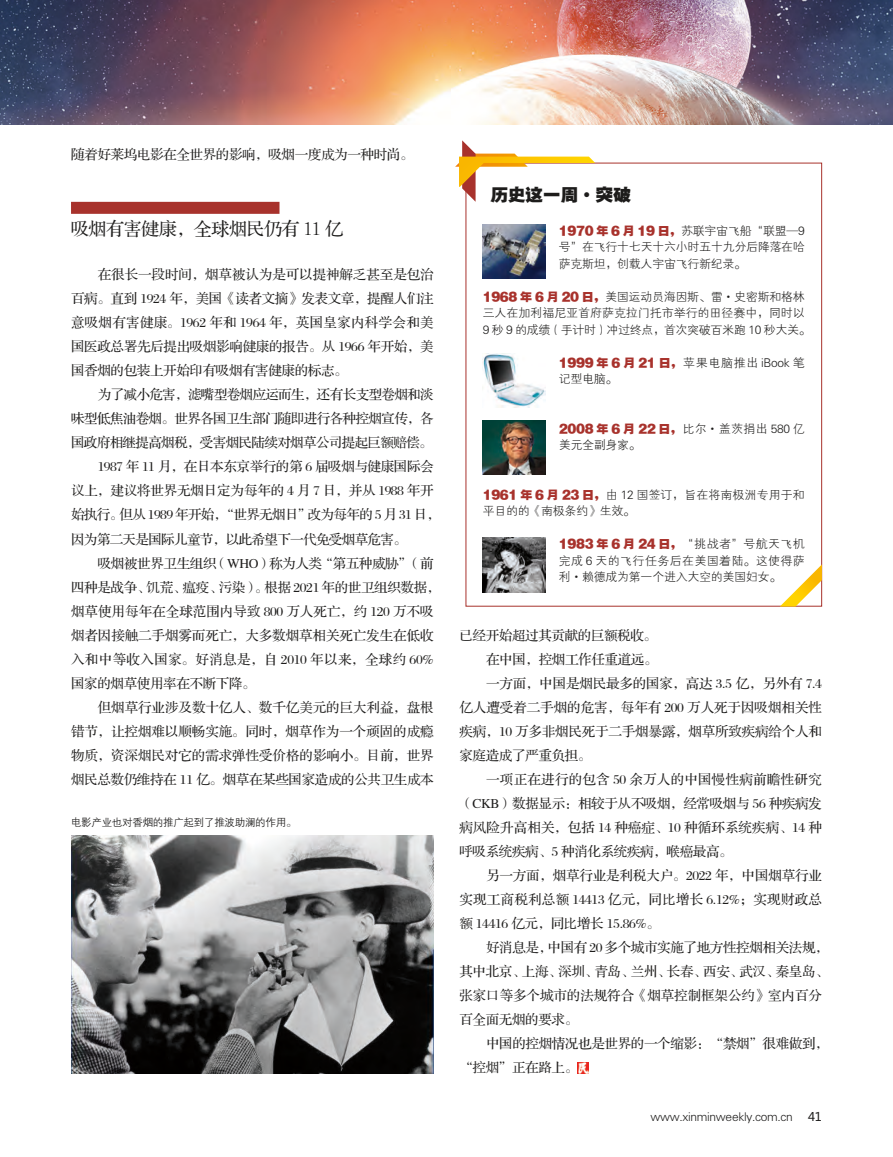
<style>
.page{position:relative;width:893px;height:1157px;background:#fff}
.page>*{position:absolute;margin:0;border:0;box-sizing:border-box;transform-origin:0 0}
.t1{font:18px "FZS3 K GBK1 0";letter-spacing:-.025em;color:#1d1c1b}
.t2{font:18px "FZYDTHJW GB1 0";letter-spacing:-.025em;color:#1d1c1b}
.t3{font:13.5px "FZS3 JW GB1 0";letter-spacing:-.025em;color:#1d1c1b}
.t4{font:13.5px "FZS3 JW GB1 0";letter-spacing:-.005em;color:#1d1c1b}
.t5{font:13.5px "FZS3 JW GB1 0";letter-spacing:-.045em;color:#1d1c1b}
.t6{font:13.5px "FZS3 JW GB1 0";letter-spacing:.02em;color:#1d1c1b}
.t7{font:13.5px "FZS3 JW GB1 0";letter-spacing:.005em;color:#1d1c1b}
.t8{font:13.5px "FZS3 JW GB1 0";letter-spacing:.03em;color:#1d1c1b}
.t9{font:13.5px "FZS3 JW GB1 0";letter-spacing:.01em;color:#1d1c1b}
.t10{font:13.5px "FZS3 JW GB1 0";color:#1d1c1b}
.t11{font:12px/16.5px "FZXH1 JW GB1 0";letter-spacing:-.025em;color:#1d1c1b}
.t12{font:12px/16.5px "FZXH1 JW GB1 0";letter-spacing:.005em;color:#1d1c1b}
.t13{font:12px "Microsoft Ya Hei";color:#1d1c1b}
.t14{font:10.5px "FZZDXJW GB1 0";letter-spacing:-.025em;color:#1d1c1b}
.s1{font-family:"FZYDTHJW GB1 0";color:#a8322c}
</style>
<div class="page">
<img style="left:0;top:0;width:893px;height:124px">
<div style="left:71px;top:202px;width:208px;height:12px;background:#a8322c"></div>
<svg style="left:455px;top:140px;width:140px;height:62px"></svg>
<svg style="left:578px;top:1062px;width:11px;height:11px"></svg>
<svg style="left:780px;top:564px;width:42px;height:42px"></svg>
<img style="left:483px;top:353px;width:63px;height:54px">
<img style="left:483px;top:420px;width:63px;height:54px">
<img style="left:483px;top:537px;width:63px;height:55px">
<img style="left:483px;top:224px;width:63px;height:55px">
<img style="left:71px;top:835px;width:363px;height:238px">
<p class="t3" style="left:71px;top:148px;width:344px">随着好莱坞电影在全世界的影响，吸烟一度成为一种时尚。</p>
<p class="t1" style="left:71px;top:220px;width:274px">吸烟有害健康，全球烟民仍有 11 亿</p>
<p class="t4" style="left:98px;top:268px;width:337px">在很长一段时间，烟草被认为是可以提神解乏甚至是包治</p>
<p class="t3" style="left:71px;top:292px;width:364px">百病。直到 1924 年，美国《读者文摘》发表文章，提醒人们注</p>
<p class="t6" style="left:71px;top:316px;width:364px">意吸烟有害健康。1962 年和 1964 年，英国皇家内科学会和美</p>
<p class="t3" style="left:71px;top:340px;width:364px">国医政总署先后提出吸烟影响健康的报告。从 1966 年开始，美</p>
<p class="t3" style="left:71px;top:364px;width:278px">国香烟的包装上开始印有吸烟有害健康的标志。</p>
<p class="t5" style="left:98px;top:388px;width:337px">为了减小危害，滤嘴型卷烟应运而生，还有长支型卷烟和淡</p>
<p class="t3" style="left:71px;top:412px;width:364px">味型低焦油卷烟。世界各国卫生部门随即进行各种控烟宣传，各</p>
<p class="t5" style="left:71px;top:436px;width:363px">国政府相继提高烟税，受害烟民陆续对烟草公司提起巨额赔偿。</p>
<p class="t3" style="left:98px;top:460px;width:337px">1987 年 11 月，在日本东京举行的第 6 届吸烟与健康国际会</p>
<p class="t3" style="left:71px;top:484px;width:364px">议上，建议将世界无烟日定为每年的 4 月 7 日，并从 1988 年开</p>
<p class="t5" style="left:71px;top:508px;width:371px">始执行。但从 1989 年开始，“世界无烟日”改为每年的 5 月 31 日，</p>
<p class="t5" style="left:71px;top:532px;width:337px">因为第二天是国际儿童节，以此希望下一代免受烟草危害。</p>
<p class="t3" style="left:98px;top:556px;width:337px">吸烟被世界卫生组织（WHO）称为人类“第五种威胁”（前</p>
<p class="t3" style="left:71px;top:580px;width:371px">四种是战争、饥荒、瘟疫、污染）。根据 2021 年的世卫组织数据，</p>
<p class="t7" style="left:71px;top:604px;width:364px">烟草使用每年在全球范围内导致 800 万人死亡，约 120 万不吸</p>
<p class="t4" style="left:71px;top:628px;width:364px">烟者因接触二手烟雾而死亡，大多数烟草相关死亡发生在低收</p>
<p class="t8" style="left:71px;top:652px;width:364px">入和中等收入国家。好消息是，自 2010 年以来，全球约 60%</p>
<p class="t3" style="left:71px;top:676px;width:186px">国家的烟草使用率在不断下降。</p>
<p class="t4" style="left:98px;top:700px;width:337px">但烟草行业涉及数十亿人、数千亿美元的巨大利益，盘根</p>
<p class="t4" style="left:71px;top:724px;width:364px">错节，让控烟难以顺畅实施。同时，烟草作为一个顽固的成瘾</p>
<p class="t4" style="left:71px;top:748px;width:364px">物质，资深烟民对它的需求弹性受价格的影响小。目前，世界</p>
<p class="t3" style="left:71px;top:772px;width:364px">烟民总数仍维持在 11 亿。烟草在某些国家造成的公共卫生成本</p>
<p class="t14" style="left:71px;top:817px;width:227px">电影产业也对香烟的推广起到了推波助澜的作用。</p>
<p class="t2" style="left:490px;top:185px;width:142px">历史这一周·突破</p>
<p class="t11" style="left:559px;top:222px;width:248px;text-align:justify"><span class="s1">1970 年 6 月 19 日，</span>苏联宇宙飞船“联盟—9号”在飞行十七天十六小时五十九分后降落在哈萨克斯坦，创载人宇宙飞行新纪录。</p>
<p class="t11" style="left:483px;top:288px;width:330px"><span class="s1">1968 年 6 月 20 日，</span>美国运动员海因斯、雷·史密斯和格林三人在加利福尼亚首府萨克拉门托市举行的田径赛中，同时以<br>9 秒 9 的成绩（手计时）冲过终点，首次突破百米跑 10 秒大关。</p>
<p class="t11" style="left:559px;top:354px;width:248px"><span class="s1">1999 年 6 月 21 日，</span>苹果电脑推出 iBook 笔记型电脑。</p>
<p class="t11" style="left:559px;top:420px;width:248px"><span class="s1">2008 年 6 月 22 日，</span>比尔·盖茨捐出 580 亿美元全副身家。</p>
<p class="t12" style="left:483px;top:486px;width:324px"><span class="s1">1961 年 6 月 23 日，</span>由 12 国签订，旨在将南极洲专用于和平目的的《南极条约》生效。</p>
<p class="t11" style="left:559px;top:536px;width:248px;text-align:justify"><span class="s1">1983 年 6 月 24 日，</span>“挑战者”号航天飞机完成 6 天的飞行任务后在美国着陆。这使得萨利·赖德成为第一个进入大空的美国妇女。</p>
<p class="t3" style="left:459px;top:628px;width:199px">已经开始超过其贡献的巨额税收。</p>
<p class="t3" style="left:486px;top:652px;width:173px">在中国，控烟工作任重道远。</p>
<p class="t3" style="left:486px;top:676px;width:337px">一方面，中国是烟民最多的国家，高达 3.5 亿，另外有 7.4</p>
<p class="t10" style="left:459px;top:700px;width:364px">亿人遭受着二手烟的危害，每年有 200 万人死于因吸烟相关性</p>
<p class="t3" style="left:459px;top:724px;width:364px">疾病，10 万多非烟民死于二手烟暴露，烟草所致疾病给个人和</p>
<p class="t3" style="left:459px;top:748px;width:133px">家庭造成了严重负担。</p>
<p class="t6" style="left:486px;top:772px;width:337px">一项正在进行的包含 50 余万人的中国慢性病前瞻性研究</p>
<p class="t3" style="left:459px;top:796px;width:364px">（CKB）数据显示：相较于从不吸烟，经常吸烟与 56 种疾病发</p>
<p class="t9" style="left:459px;top:820px;width:364px">病风险升高相关，包括 14 种癌症、10 种循环系统疾病、14 种</p>
<p class="t3" style="left:459px;top:844px;width:275px">呼吸系统疾病、5 种消化系统疾病，喉癌最高。</p>
<p class="t3" style="left:486px;top:868px;width:337px">另一方面，烟草行业是利税大户。2022 年，中国烟草行业</p>
<p class="t6" style="left:459px;top:892px;width:364px">实现工商税利总额 14413 亿元，同比增长 6.12%；实现财政总</p>
<p class="t3" style="left:459px;top:916px;width:202px">额 14416 亿元，同比增长 15.86%。</p>
<p class="t3" style="left:486px;top:940px;width:344px">好消息是，中国有 20 多个城市实施了地方性控烟相关法规，</p>
<p class="t3" style="left:459px;top:964px;width:371px">其中北京、上海、深圳、青岛、兰州、长春、西安、武汉、秦皇岛、</p>
<p class="t4" style="left:459px;top:988px;width:364px">张家口等多个城市的法规符合《烟草控制框架公约》室内百分</p>
<p class="t3" style="left:459px;top:1012px;width:120px">百全面无烟的要求。</p>
<p class="t3" style="left:486px;top:1036px;width:344px">中国的控烟情况也是世界的一个缩影：“禁烟”很难做到，</p>
<p class="t3" style="left:459px;top:1060px;width:120px">“控烟”正在路上。</p>
<p class="t11" style="left:650px;top:1108px;width:144px">www.xinminweekly.com.cn</p>
<p class="t13" style="left:808px;top:1108px;width:15px">41</p>
</div>
